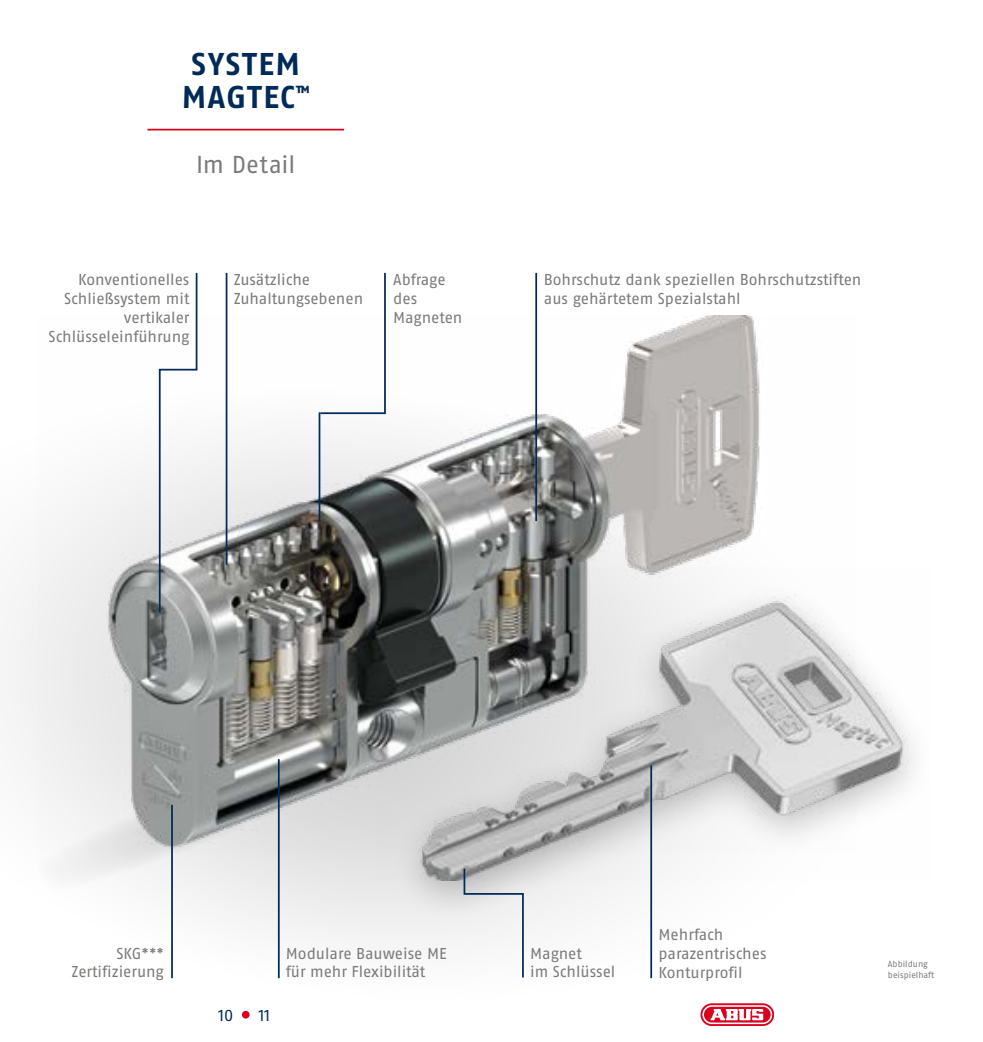
<style>
.page{position:relative;width:983px;height:1042px;background:#fff}
.page>*{position:absolute;margin:0;border:0;box-sizing:border-box;transform-origin:0 0}
.t1{font:700 31.5px/33.2px "ABUS Fago Pro";letter-spacing:.05em;color:#002a58;text-align:center}
.t2{font:24.5px "ABUS Fago Pro";letter-spacing:-.005em;color:#7b7b7a}
.t3{font:15.75px/18.9px "ABUS Fago Pro";letter-spacing:-.005em;color:#7b7b7a}
.t4{font:15.75px "ABUS Fago Pro";color:#002a58}
.t5{font:8.75px/10.5px "ABUS Fago Pro";color:#7b7b7a}
</style>
<div class="page">
<hr style="left:147px;top:129px;width:197px;height:1px;background:#db021d">
<svg style="left:8px;top:678px;width:454px;height:281px;fill:#f5f5f5"></svg>
<img style="left:37px;top:315px;width:723px;height:537px">
<div style="left:392px;top:580px;width:544px;height:345px;background:#000;opacity:.24"></div>
<img style="left:378px;top:567px;width:551px;height:314px">
<hr style="left:226px;top:273px;width:1px;height:292px;background:#002a58">
<hr style="left:535px;top:273px;width:2px;height:248px;background:#002a58">
<hr style="left:650px;top:765px;width:2px;height:213px;background:#002a58">
<hr style="left:278px;top:759px;width:1px;height:219px;background:#002a58">
<hr style="left:171px;top:805px;width:2px;height:173px;background:#002a58">
<hr style="left:318px;top:412px;width:2px;height:109px;background:#002a58">
<hr style="left:320px;top:412px;width:65px;height:2px;background:#002a58">
<hr style="left:384px;top:273px;width:2px;height:141px;background:#002a58">
<svg style="left:158px;top:272px;width:40px;height:342px"></svg>
<svg style="left:462px;top:867px;width:62px;height:111px"></svg>
<svg style="left:700px;top:1003px;width:73px;height:23px"></svg>
<svg style="left:702px;top:1005px;width:70px;height:19px"></svg>
<div style="left:242px;top:1011px;width:7px;height:7px;background:#db021d;border-radius:50%"></div>
<h1 class="t1" style="left:182px;top:47px;width:130px">SYSTEM<br>MAGTEC<sup>™</sup></h1>
<h2 class="t2" style="left:196px;top:150px;width:101px">Im Detail</h2>
<p class="t3" style="left:49px;top:270px;width:142px;text-align:right">Konventionelles<br>Schließsystem mit vertikaler<br>Schlüsseleinführung</p>
<p class="t3" style="left:234px;top:270px;width:131px">Zusätzliche<br>Zuhaltungsebenen</p>
<p class="t3" style="left:543px;top:270px;width:319px">Bohrschutz dank speziellen Bohrschutzstiften aus gehärtetem Spezialstahl</p>
<p class="t3" style="left:393px;top:270px;width:71px">Abfrage des<br>Magneten</p>
<p class="t3" style="left:72px;top:943px;width:94px;text-align:right">SKG***<br>Zertifizierung</p>
<p class="t4" style="left:218px;top:1006px;width:16px">10</p>
<p class="t4" style="left:258px;top:1006px;width:13px">11</p>
<p class="t3" style="left:286px;top:943px;width:162px">Modulare Bauweise ME für mehr Flexibilität</p>
<p class="t3" style="left:530px;top:943px;width:86px">Magnet<br>im Schlüssel</p>
<p class="t3" style="left:658px;top:925px;width:109px">Mehrfach parazentrisches<br>Konturprofil</p>
<p class="t5" style="left:887px;top:959px;width:48px">Abbildung beispielhaft</p>
</div>
